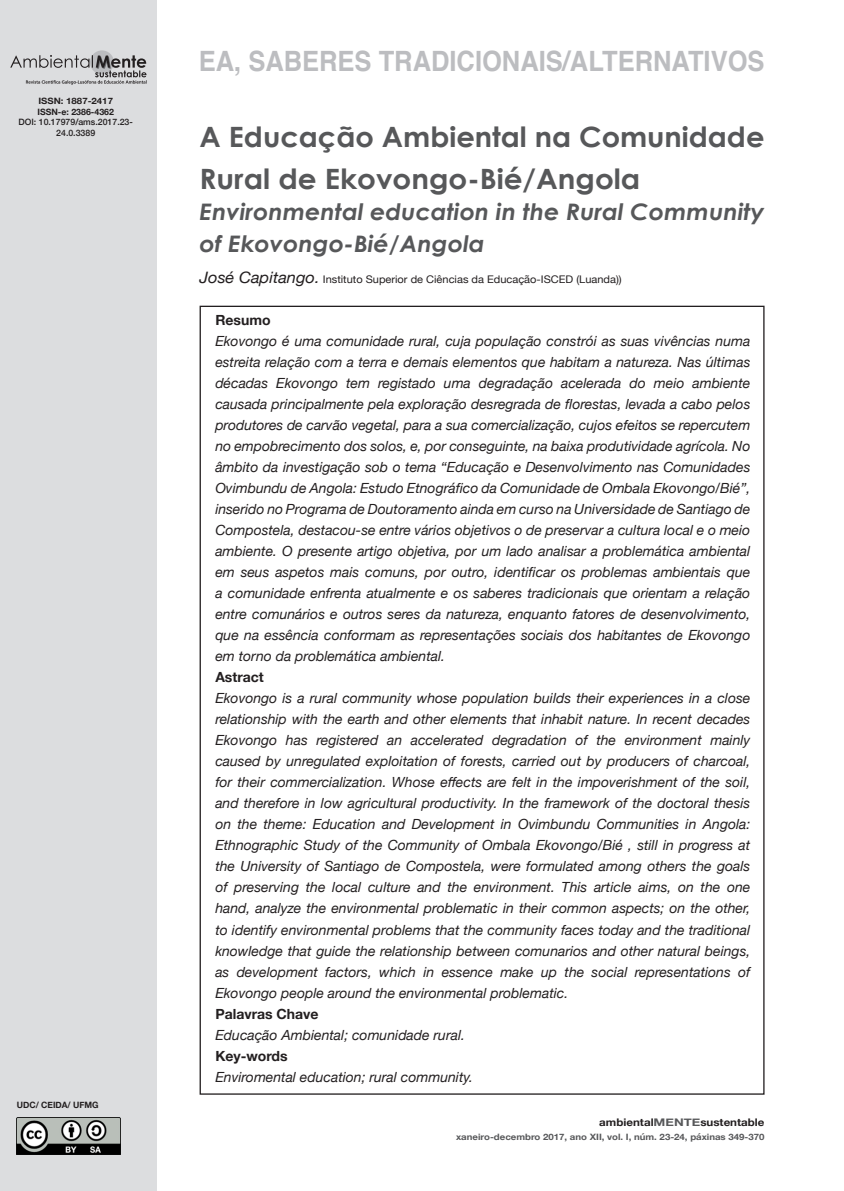
<style>
.page{position:relative;width:844px;height:1191px;background:#fff}
.page>*{position:absolute;margin:0;border:0;box-sizing:border-box;transform-origin:0 0}
.t1{font:700 28px/42px "Century Gothic";color:#57585a}
.t2{font:700 28px "Helvetica";color:#bcbdc0;scale:.91 1}
.t3{font:italic 700 22.75px/31.5px "Century Gothic";color:#57585a;scale:1.05 1}
.t4{font:700 17.5px "Century Gothic";color:#57585a;scale:1.1 1}
.t5{font:italic 14px/21px "Helvetica Neue";color:#231f20;text-align:justify}
.t6{font:700 14px "Helvetica Neue";color:#231f20}
.t7{font:10.5px "Helvetica Neue";color:#231f20;scale:1.05 1}
.t8{font:700 10.5px "Helvetica Neue";color:#231f20;scale:1.1 1}
.t9{font:700 8.75px "Helvetica Neue";color:#57585a;scale:1.1 1}
.t10{font:500 8.75px/10.5px "Helvetica Neue";color:#231f20;text-align:center}
.t11{font:700 8.75px/10.5px "Helvetica Neue";color:#231f20;scale:1.1 1}
.t12{font:700 8.75px "Helvetica Neue";color:#231f20}
.s1{font-style:italic;font-size:15.75px}
.s2{color:#57585a}
</style>
<div class="page">
<div style="left:0;top:0;width:157px;height:1191px;background:#dcdddf"></div>
<div style="left:90px;top:50px;width:24px;height:24px;background:#bcbdc0;border-radius:50%"></div>
<svg style="left:10px;top:55px;width:136px;height:30px"></svg>
<img style="left:16px;top:1118px;width:104px;height:36px">
<p class="t11" style="left:38px;top:96px;width:71px">ISSN: 1887-2417<br>ISSN-e: 2386-4362</p>
<p class="t10" style="left:19px;top:117px;width:116px">DOI: 10.17979/ams.2017.23-<br>24.0.3389</p>
<p class="t12" style="left:17px;top:1099px;width:83px">UDC/ CEIDA/ UFMG</p>
<h1 class="t2" style="left:199px;top:50px;width:623px">EA, SABERES TRADICIONAIS/ALTERNATIVOS</h1>
<h1 class="t1" style="left:199px;top:115px;width:566px">A Educação Ambiental na Comunidade<br>Rural de Ekovongo-Bié/Angola</h1>
<h2 class="t3" style="left:199px;top:195px;width:539px">Environmental education in the Rural Community of Ekovongo-Bié/Angola</h2>
<p class="t7" style="left:199px;top:273px;width:403px"><span class="s1">José Capitango.</span> Instituto Superior de Ciências da Educação-ISCED (Luanda))</p>
<p class="t6" style="left:215px;top:312px;width:57px">Resumo</p>
<p class="t5" style="left:215px;top:330px;width:536px">Ekovongo é uma comunidade rural, cuja população constrói as suas vivências numa estreita relação com a terra e demais elementos que habitam a natureza. Nas últimas décadas Ekovongo tem registado uma degradação acelerada do meio ambiente causada principalmente pela exploração desregrada de florestas, levada a cabo pelos produtores de carvão vegetal, para a sua comercialização, cujos efeitos se repercutem no empobrecimento dos solos, e, por conseguinte, na baixa produtividade agrícola. No âmbito da investigação sob o tema “Educação e Desenvolvimento nas Comunidades Ovimbundu de Angola: Estudo Etnográfico da Comunidade de Ombala Ekovongo/Bié”, inserido no Programa de Doutoramento ainda em curso na Universidade de Santiago de Compostela, destacou-se entre vários objetivos o de preservar a cultura local e o meio ambiente. O presente artigo objetiva, por um lado analisar a problemática ambiental em seus aspetos mais comuns, por outro, identificar os problemas ambientais que a comunidade enfrenta atualmente e os saberes tradicionais que orientam a relação entre comunários e outros seres da natureza, enquanto fatores de desenvolvimento, que na essência conformam as representações sociais dos habitantes de Ekovongo em torno da problemática ambiental.</p>
<p class="t6" style="left:215px;top:669px;width:50px">Astract</p>
<p class="t5" style="left:215px;top:687px;width:536px">Ekovongo is a rural community whose population builds their experiences in a close relationship with the earth and other elements that inhabit nature. In recent decades Ekovongo has registered an accelerated degradation of the environment mainly caused by unregulated exploitation of forests, carried out by producers of charcoal, for their commercialization. Whose effects are felt in the impoverishment of the soil, and therefore in low agricultural productivity. In the framework of the doctoral thesis on the theme: Education and Development in Ovimbundu Communities in Angola:<br>Ethnographic Study of the Community of Ombala Ekovongo/Bié , still in progress at the University of Santiago de Compostela, were formulated among others the goals of preserving the local culture and the environment. This article aims, on the one hand, analyze the environmental problematic in their common aspects; on the other, to identify environmental problems that the community faces today and the traditional knowledge that guide the relationship between comunarios and other natural beings, as development factors, which in essence make up the social representations of Ekovongo people around the environmental problematic.</p>
<p class="t6" style="left:215px;top:1005px;width:105px">Palavras Chave</p>
<p class="t5" style="left:215px;top:1023px;width:251px">Educação Ambiental; comunidade rural.</p>
<p class="t6" style="left:215px;top:1047px;width:74px">Key-words</p>
<p class="t5" style="left:215px;top:1065px;width:259px">Enviromental education; rural community.</p>
<p class="t8" style="left:599px;top:1115px;width:152px">ambiental<span class="s2">MENTE</span>sustentable</p>
<p class="t9" style="left:456px;top:1131px;width:282px">xaneiro-decembro 2017, ano XII, vol. I, núm. 23-24, páxinas 349-370</p>
<p class="t4" style="left:732px;top:1130px;width:31px">349</p>
</div>
